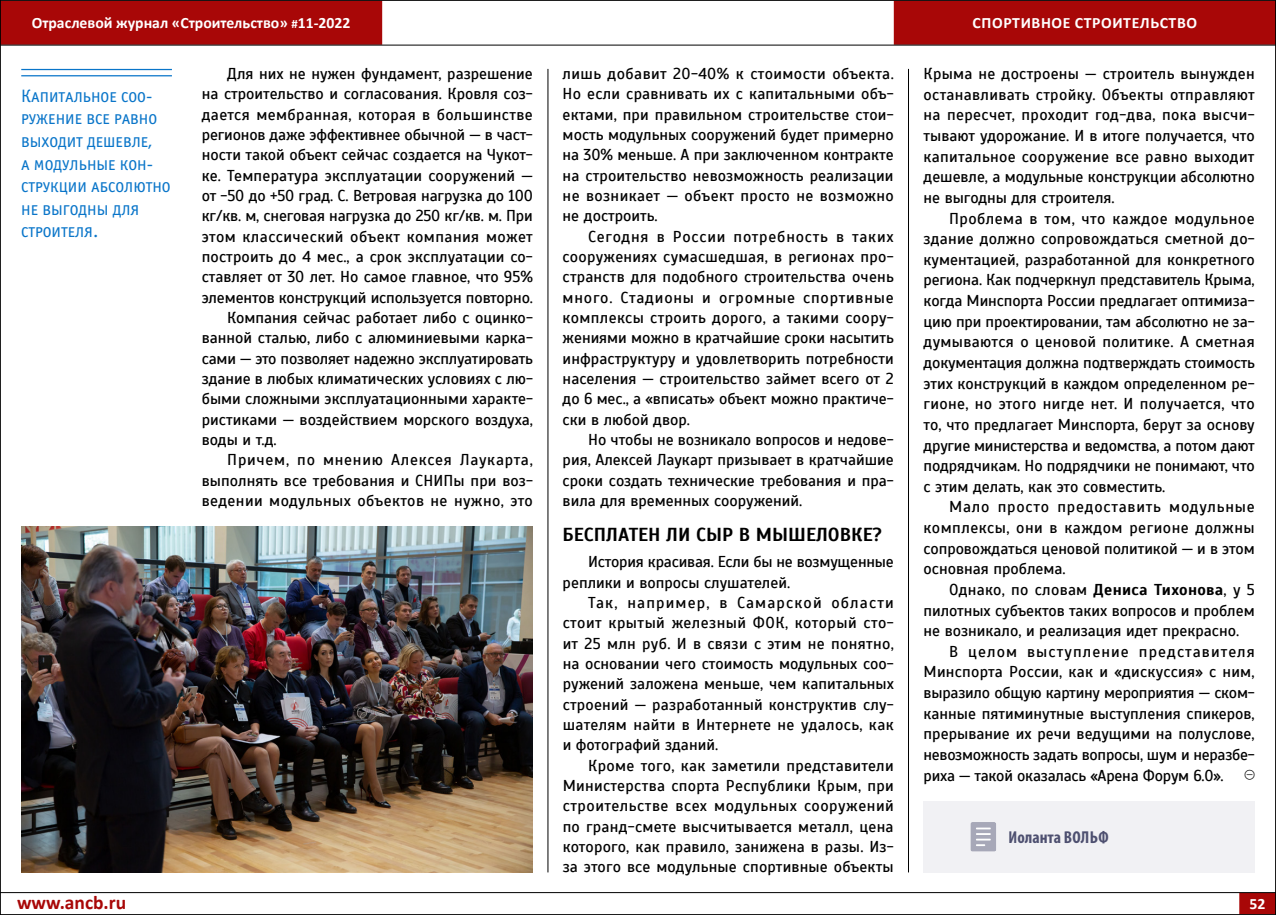
<style>
.page{position:relative;width:1276px;height:915px;background:#fff}
.page>*{position:absolute;margin:0;border:0;box-sizing:border-box;transform-origin:0 0}
.t1{font:700 19.5px "Calibri";color:#a80707}
.t2{font:700 18.75px "Scada";color:#000}
.t3{font:18px/22.5px "Officina Sans Book SCC";color:#0975c9}
.t4{font:700 condensed 17.25px "Myriad Pro";color:#4e5070}
.t5{font:15.75px/20.2px "Scada";color:#000;text-align:justify}
.t6{font:15.75px "Scada";letter-spacing:.025em;color:#000}
.t7{font:700 15.75px "Calibri";color:#fff}
.t8{font:15.75px "Scada";letter-spacing:-.02em;color:#000}
.t9{font:15.75px "Scada";letter-spacing:.03em;color:#000}
.t10{font:15.75px "Scada";letter-spacing:.05em;color:#000}
.t11{font:15.75px "Scada";letter-spacing:.07em;color:#000}
.s1{font-size:12.75px}
.s2{font-weight:700}
</style>
<div class="page">
<hr style="left:21px;top:69px;width:151px;height:1px;background:#0975c9">
<hr style="left:21px;top:75px;width:151px;height:1px;background:#0975c9">
<img style="left:21px;top:526px;width:512px;height:346px">
<div style="left:923px;top:801px;width:331px;height:71px;background:#f1f1f4"></div>
<svg style="left:970px;top:822px;width:26px;height:29px"></svg>
<hr style="left:548px;top:69px;width:1px;height:803px;background:#000">
<hr style="left:908px;top:69px;width:1px;height:803px;background:#000">
<div style="left:0;top:1px;width:382px;height:44px;background:#a80707"></div>
<div style="left:894px;top:1px;width:382px;height:44px;background:#a80707"></div>
<hr style="left:0;top:0;width:1276px;height:1px;background:#000">
<hr style="left:0;top:45px;width:1276px;height:1px;background:#000">
<div style="left:1239px;top:892px;width:37px;height:21px;background:#a80707"></div>
<hr style="left:0;top:891px;width:1276px;height:1px;background:#000">
<hr style="left:0;top:913px;width:1276px;height:1px;background:#000">
<hr style="left:0;top:0;width:1px;height:914px;background:#000">
<hr style="left:1275px;top:0;width:1px;height:914px;background:#000">
<p class="t7" style="left:32px;top:12px;width:320px">Отраслевой журнал «Строительство» <span class="s1">#</span>11-2022</p>
<p class="t7" style="left:972px;top:12px;width:31px">Спортивное</p>
<p class="t7" style="left:1074px;top:12px;width:11px">строите</p>
<p class="t7" style="left:1139px;top:12px;width:30px">льство</p>
<p class="t3" style="left:21px;top:85px;width:151px">Капитальное соо&shy;ружение все равно выходит дешевле,<br>а модульные кон&shy;струкции абсолютно не выгодны для строителя.</p>
<p class="t5" style="left:227px;top:64px;width:307px">Для них не нужен фундамент, разрешение</p>
<p class="t5" style="left:202px;top:84px;width:333px">на строительство и согласования. Кровля соз-</p>
<p class="t6" style="left:202px;top:105px;width:333px">дается мембранная, которая в большинстве</p>
<p class="t5" style="left:202px;top:125px;width:333px">регионов даже эффективнее обычной — в част-</p>
<p class="t5" style="left:202px;top:145px;width:333px">ности такой объект сейчас создается на Чукот-</p>
<p class="t5" style="left:202px;top:165px;width:333px">ке. Температура эксплуатации сооружений —</p>
<p class="t5" style="left:202px;top:186px;width:333px">от -50 до +50 град. С. Ветровая нагрузка до 100</p>
<p class="t5" style="left:202px;top:206px;width:333px">кг/кв. м, снеговая нагрузка до 250 кг/кв. м. При</p>
<p class="t9" style="left:202px;top:227px;width:332px">этом классический объект компания может</p>
<p class="t5" style="left:202px;top:247px;width:333px">построить до 4 мес., а срок эксплуатации со-</p>
<p class="t5" style="left:202px;top:267px;width:333px">ставляет от 30 лет. Но самое главное, что 95%</p>
<p class="t5" style="left:202px;top:287px;width:333px">элементов конструкций используется повторно.</p>
<p class="t5" style="left:227px;top:308px;width:307px">Компания сейчас работает либо с оцинко-</p>
<p class="t5" style="left:202px;top:328px;width:333px">ванной сталью, либо с алюминиевыми карка-</p>
<p class="t5" style="left:202px;top:348px;width:333px">сами — это позволяет надежно эксплуатировать</p>
<p class="t5" style="left:202px;top:368px;width:333px">здание в любых климатических условиях с лю-</p>
<p class="t5" style="left:202px;top:389px;width:333px">быми сложными эксплуатационными характе-</p>
<p class="t5" style="left:202px;top:409px;width:333px">ристиками — воздействием морского воздуха,</p>
<p class="t5" style="left:202px;top:429px;width:76px">воды и т.д.</p>
<p class="t10" style="left:227px;top:450px;width:307px">Причем, по мнению Алексея Лаукарта,</p>
<p class="t5" style="left:202px;top:470px;width:333px">выполнять все требования и СНИПы при воз-</p>
<p class="t6" style="left:202px;top:491px;width:333px">ведении модульных объектов не нужно, это</p>
<p class="t5" style="left:562px;top:64px;width:333px">лишь добавит 20-40% к стоимости объекта.<br>Но если сравнивать их с капитальными объ&shy;ектами, при правильном строительстве стои&shy;мость модульных сооружений будет примерно на 30% меньше. А при заключенном контракте на строительство невозможность реализации не возникает — объект просто не возможно не достроить.</p>
<p class="t5" style="left:562px;top:226px;width:333px;text-indent:26px">Сегодня в России потребность в таких сооружениях сумасшедшая, в регионах про&shy;странств для подобного строительства очень много. Стадионы и огромные спортивные комплексы строить дорого, а такими соору&shy;жениями можно в кратчайшие сроки насытить инфраструктуру и удовлетворить потребности населения — строительство займет всего от 2 до 6 мес., а «вписать» объект можно практиче&shy;ски в любой двор.</p>
<p class="t5" style="left:562px;top:429px;width:333px;text-indent:26px">Но чтобы не возникало вопросов и недове&shy;рия, Алексей Лаукарт призывает в кратчайшие сроки создать технические требования и пра&shy;вила для временных сооружений.</p>
<p class="t2" style="left:562px;top:522px;width:321px">БЕСПЛАТЕН ЛИ СЫР В МЫШЕЛОВКЕ?</p>
<p class="t5" style="left:562px;top:552px;width:333px;text-indent:26px">История красивая. Если бы не возмущенные реплики и вопросы слушателей.</p>
<p class="t5" style="left:562px;top:592px;width:333px;text-indent:25px">Так, например, в Самарской области стоит крытый железный ФОК, который сто&shy;ит 25 млн руб. И в связи с этим не понятно, на основании чего стоимость модульных соо&shy;ружений заложена меньше, чем капитальных строений — разработанный конструктив слу&shy;шателям найти в Интернете не удалось, как и фотографий зданий.</p>
<p class="t5" style="left:562px;top:755px;width:333px;text-indent:26px">Кроме того, как заметили представители Министерства спорта Республики Крым, при строительстве всех модульных сооружений по гранд-смете высчитывается металл, цена которого, как правило, занижена в разы. Из&shy;за этого все модульные спортивные объекты</p>
<p class="t5" style="left:923px;top:64px;width:333px">Крыма не достроены — строитель вынужден останавливать стройку. Объекты отправляют на пересчет, проходит год-два, пока высчи&shy;тывают удорожание. И в итоге получается, что капитальное сооружение все равно выходит дешевле, а модульные конструкции абсолютно не выгодны для строителя.</p>
<p class="t5" style="left:923px;top:208px;width:333px;text-indent:26px">Проблема в том, что каждое модульное здание должно сопровождаться сметной до&shy;кументацией, разработанной для конкретного региона. Как подчеркнул представитель Крыма, когда Минспорта России предлагает оптимиза&shy;цию при проектировании, там абсолютно не за&shy;думываются о ценовой политике. А сметная документация должна подтверждать стоимость этих конструкций в каждом определенном ре&shy;гионе, но этого нигде нет. И получается, что то, что предлагает Минспорта, берут за основу другие министерства и ведомства, а потом дают подрядчикам. Но подрядчики не понимают, что с этим делать, как это совместить.</p>
<p class="t5" style="left:923px;top:497px;width:333px;text-indent:26px">Мало просто предоставить модульные комплексы, они в каждом регионе должны сопровождаться ценовой политикой — и в этом основная проблема.</p>
<p class="t5" style="left:949px;top:579px;width:307px">Однако, по словам <span class="s2">Дениса Тихонова</span>, у 5</p>
<p class="t5" style="left:923px;top:600px;width:333px">пилотных субъектов таких вопросов и проблем</p>
<p class="t5" style="left:923px;top:620px;width:317px">не возникало, и реализация идет прекрасно.</p>
<p class="t11" style="left:949px;top:642px;width:307px">В целом выступление представителя</p>
<p class="t5" style="left:923px;top:662px;width:333px">Минспорта России, как и «дискуссия» с ним,</p>
<p class="t5" style="left:923px;top:682px;width:333px">выразило общую картину мероприятия — ском-</p>
<p class="t5" style="left:923px;top:703px;width:333px">канные пятиминутные выступления спикеров,</p>
<p class="t5" style="left:923px;top:723px;width:332px">прерывание их речи ведущими на полуслове,</p>
<p class="t8" style="left:923px;top:745px;width:333px">невозможность задать вопросы, шум и неразбе-</p>
<p class="t5" style="left:923px;top:765px;width:302px">риха — такой оказалась «Арена Форум 6.0».</p>
<p class="t4" style="left:1008px;top:826px;width:101px">Иоланта ВОЛЬФ</p>
<p class="t1" style="left:17px;top:889px;width:111px">www.ancb.ru</p>
<p class="t7" style="left:1249px;top:892px;width:17px">52</p>
</div>
